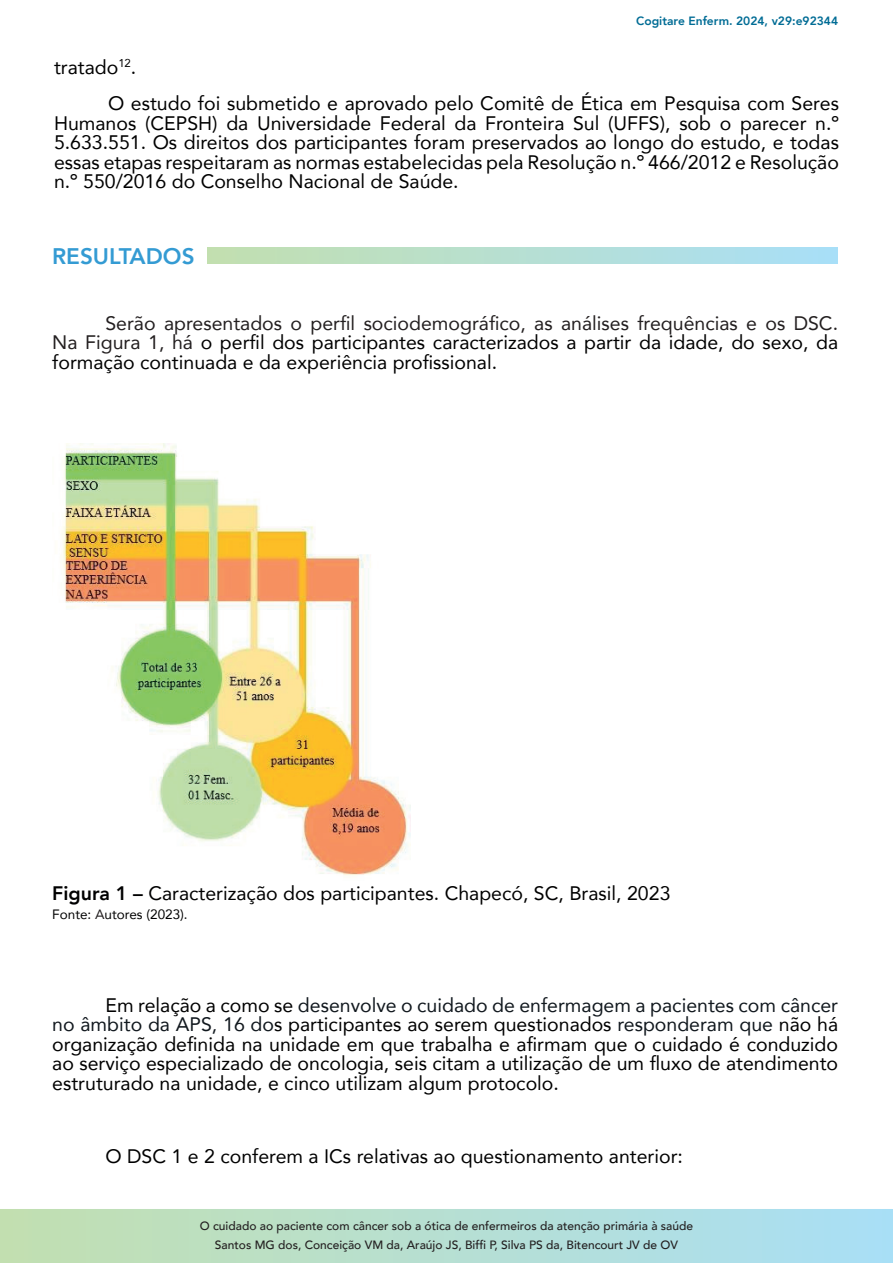
<style>
.page{position:relative;width:893px;height:1263px;background:#fff}
.page>*{position:absolute;margin:0;border:0;box-sizing:border-box;transform-origin:0 0}
.t1{font:800 22.5px "Avenir";color:#349bd3}
.t2{font:19.5px/19.5px "Avenir";color:#000001;text-align:justify}
.t3{font:13.5px "Avenir";color:#000001}
.t4{font:500 12px/18.6px "Avenir";color:#231f20;text-align:center}
.t5{font:800 12px "Avenir";color:#006c95}
.s1{color:#231f20}
.s2{font-weight:800}
.s3{color:#11181e}
</style>
<div class="page">
<svg style="left:0;top:1209px;width:893px;height:54px;background:#b6dfd2"></svg>
<div style="left:208px;top:247px;width:629px;height:17px;background:linear-gradient(to right,#c3dfaf,#a9dff7)"></div>
<img style="left:60px;top:444px;width:350px;height:432px">
<p class="t5" style="left:636px;top:10px;width:203px">Cogitare Enferm. 2024, v29:e92344</p>
<p class="t2" style="left:54px;top:56px;width:84px">tratado<sup>12</sup>.</p>
<p class="t2" style="left:54px;top:93px;width:786px;text-indent:54px">O estudo foi submetido e aprovado pelo Comitê de Ética em Pesquisa com Seres Humanos (CEPSH) da Universidade Federal da Fronteira Sul (UFFS), sob o parecer n.º 5.633.551. Os direitos dos participantes foram preservados ao longo do estudo, e todas essas etapas respeitaram as normas estabelecidas pela Resolução n.º 466/2012 e Resolução n.º 550/2016 do Conselho Nacional de Saúde.</p>
<p class="t1" style="left:52px;top:235px;width:144px">RESULTADOS</p>
<p class="t2" style="left:52px;top:313px;width:787px;text-indent:53px"><span class="s1">Serão apresentados o perfil sociodemográfico, as análises frequências e os DSC.<br>Na Figura 1, há</span> o perfil dos participantes caracterizados a partir da idade, do sexo, da formação continuada e da experiência profissional.</p>
<p class="t2" style="left:52px;top:882px;width:620px"><span class="s2">Figura 1 –</span> Caracterização dos participantes. Chapecó, SC, Brasil, 2023</p>
<p class="t3" style="left:52px;top:903px;width:137px">Fonte: <span class="s1">A</span>utores (2023).</p>
<p class="t2" style="left:52px;top:994px;width:787px;text-indent:53px">Em relação a como se <span class="s3">desenvolve o cuidado de enfermagem a pacientes com câncer no âmbito da APS, 16 do</span>s participantes ao serem questionados <span class="s3">responderam que</span> não há organização definida na unidade em que trabalha e afirmam que o cuidado é conduzido ao serviço especializado de oncologia, seis citam a utilização de um fluxo de atendimento estruturado na unidade, e cinco utilizam algum protocolo.</p>
<p class="t2" style="left:105px;top:1145px;width:579px">O DSC 1 e 2 conferem a ICs relativas ao questionamento anterior:</p>
<p class="t4" style="left:200px;top:1216px;width:495px">O cuidado ao paciente com câncer sob a ótica de enfermeiros da atenção primária à saúde<br>Santos MG dos, Conceição VM da, Araújo JS, Biffi P, Silva PS da, Bitencourt JV de OV</p>
</div>
